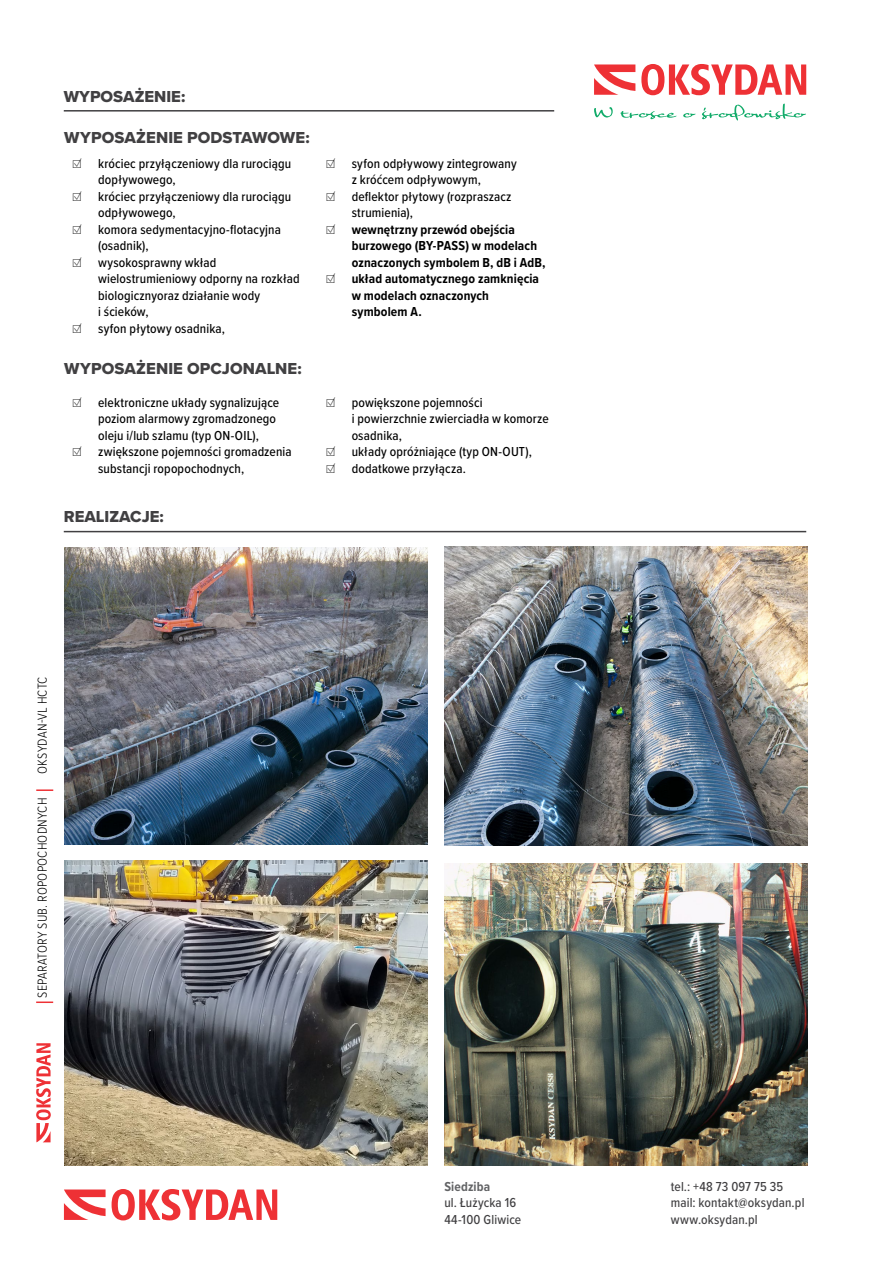
<style>
.page{position:relative;width:893px;height:1263px;background:#fff}
.page>*{position:absolute;margin:0;border:0;box-sizing:border-box;transform-origin:0 0}
.t1{font:16.5px "Proxima Nova Extrabld";color:#414042}
.t2{font:500 13.5px/16.5px "Proxima Nova Cond";letter-spacing:.01em;color:#000}
.t3{font:700 13.5px/16.5px "Proxima Nova Cond";letter-spacing:.01em;color:#000}
.t4{font:500 13.5px/16.5px "Proxima Nova Cond";letter-spacing:.01em;color:#414042}
.t5{font:300 13.5px "Proxima Nova Cond";letter-spacing:.015em;color:#000}
.t6{font:700 13.5px "Proxima Nova Cond";letter-spacing:.01em;color:#636466}
.s1{font-weight:100}
</style>
<div class="page">
<svg style="left:36px;top:1001px;width:17px;height:2px"></svg>
<svg style="left:36px;top:789px;width:17px;height:2px"></svg>
<svg style="left:36px;top:1043px;width:15px;height:99px"></svg>
<svg style="left:112px;top:1189px;width:165px;height:31px"></svg>
<svg style="left:64px;top:1189px;width:42px;height:31px"></svg>
<hr style="left:64px;top:110px;width:490px;height:2px;background:#414042">
<hr style="left:64px;top:531px;width:742px;height:1px;background:#414042">
<img style="left:64px;top:547px;width:363px;height:297px">
<img style="left:444px;top:546px;width:364px;height:299px">
<img style="left:444px;top:863px;width:364px;height:303px">
<img style="left:64px;top:861px;width:363px;height:305px">
<svg style="left:641px;top:64px;width:165px;height:31px"></svg>
<svg style="left:594px;top:64px;width:41px;height:31px"></svg>
<svg style="left:594px;top:107px;width:19px;height:11px"></svg>
<svg style="left:620px;top:111px;width:56px;height:8px"></svg>
<svg style="left:683px;top:113px;width:12px;height:4px"></svg>
<svg style="left:702px;top:104px;width:104px;height:17px"></svg>
<p class="t1" style="left:64px;top:84px;width:123px">WYPOSAŻENIE:</p>
<p class="t1" style="left:64px;top:125px;width:247px">WYPOSAŻENIE PODSTAWOWE:</p>
<p class="t2" style="left:98px;top:154px;width:195px;text-indent:-26px"><span class="s1">☑</span> króciec przyłączeniowy dla rurociągu dopływowego,</p>
<p class="t2" style="left:98px;top:187px;width:195px;text-indent:-26px"><span class="s1">☑</span> króciec przyłączeniowy dla rurociągu odpływowego,</p>
<p class="t2" style="left:98px;top:220px;width:184px;text-indent:-26px"><span class="s1">☑</span> komora sedymentacyjno-flotacyjna (osadnik),</p>
<p class="t2" style="left:98px;top:253px;width:203px;text-indent:-26px"><span class="s1">☑</span> wysokosprawny wkład wielostrumieniowy odporny na rozkład biologicznyoraz działanie wody<br>i ścieków,</p>
<p class="t2" style="left:73px;top:319px;width:154px"><span class="s1">☑</span> syfon płytowy osadnika,</p>
<p class="t1" style="left:64px;top:356px;width:239px">WYPOSAŻENIE OPCJONALNE:</p>
<p class="t2" style="left:98px;top:394px;width:183px;text-indent:-26px"><span class="s1">☑</span> elektroniczne układy sygnalizujące poziom alarmowy zgromadzonego oleju i/lub szlamu (typ ON-OIL),</p>
<p class="t2" style="left:98px;top:443px;width:195px;text-indent:-26px"><span class="s1">☑</span> zwiększone pojemności gromadzenia substancji ropopochodnych,</p>
<p class="t1" style="left:64px;top:504px;width:102px">REALIZACJE:</p>
<p class="t2" style="left:352px;top:154px;width:166px;text-indent:-26px"><span class="s1">☑</span> syfon odpływowy zintegrowany z króćcem odpływowym,</p>
<p class="t2" style="left:352px;top:187px;width:161px;text-indent:-26px"><span class="s1">☑</span> deflektor płytowy (rozpraszacz strumienia),</p>
<p class="t3" style="left:352px;top:220px;width:195px;text-indent:-26px"><span class="s1">☑</span> wewnętrzny przewód obejścia burzowego (BY-PASS) w modelach oznaczonych symbolem B, dB i AdB,</p>
<p class="t3" style="left:352px;top:270px;width:189px;text-indent:-26px"><span class="s1">☑</span> układ automatycznego zamknięcia w modelach oznaczonych symbolem A.</p>
<p class="t2" style="left:352px;top:394px;width:199px;text-indent:-26px"><span class="s1">☑</span> powiększone pojemności<br>i powierzchnie zwierciadła w komorze osadnika,</p>
<p class="t2" style="left:326px;top:443px;width:207px"><span class="s1">☑</span> układy opróżniające (typ ON-OUT),</p>
<p class="t2" style="left:326px;top:460px;width:141px"><span class="s1">☑</span> dodatkowe przyłącza.</p>
<p class="t5" style="left:32px;top:774px;width:97px;rotate:-90deg">OKSYDAN-VL HCTC</p>
<p class="t5" style="left:32px;top:997px;width:201px;rotate:-90deg">Separatory sub. ropopochodnych</p>
<p class="t6" style="left:444px;top:1176px;width:47px">Siedziba</p>
<p class="t4" style="left:444px;top:1194px;width:78px">ul. Łużycka 16<br>44-100 Gliwice</p>
<p class="t4" style="left:671px;top:1177px;width:135px">tel.: +48 73 097 75 35 mail: kontakt@oksydan.pl www.oksydan.pl</p>
</div>
